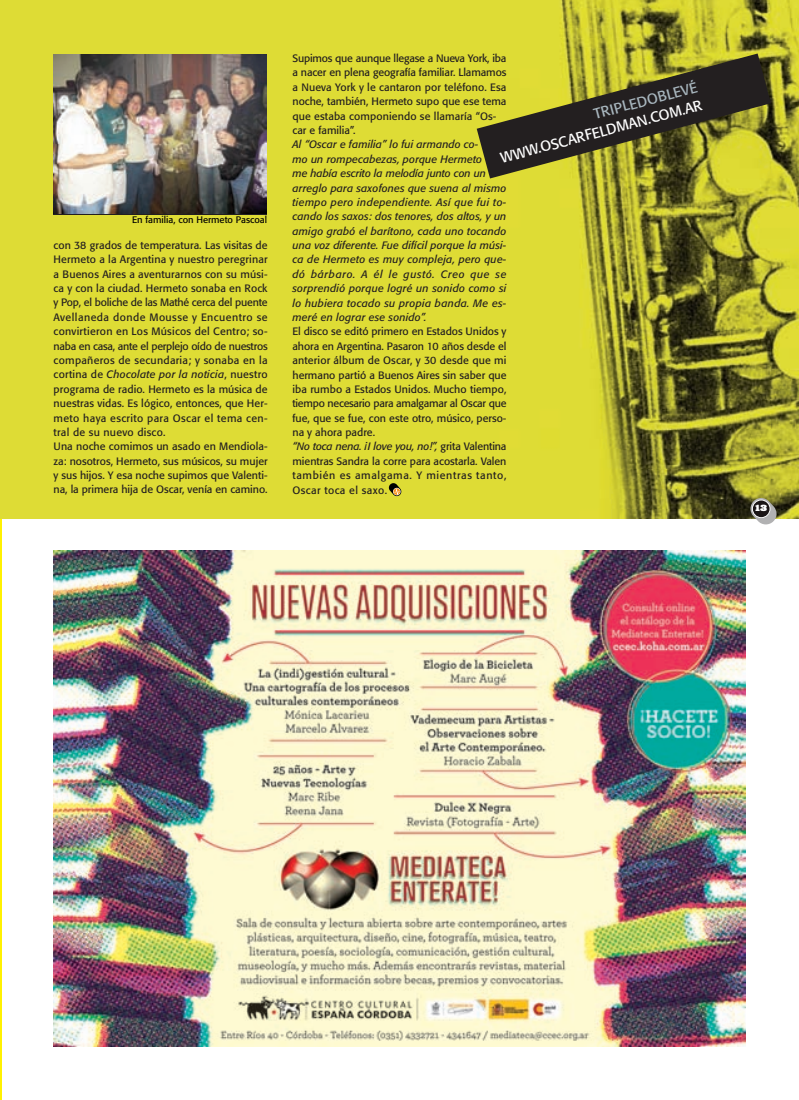
<style>
.page{position:relative;width:799px;height:1100px;background:#fff}
.page>*{position:absolute;margin:0;border:0;box-sizing:border-box;transform-origin:0 0}
.t1{font:14.62px "Formata";color:#fff}
.t2{font:14.62px "Formata";color:#a8b6be}
.t3{font:10.62px/14.4px "Formata";letter-spacing:.005em;color:#231f20}
.t4{font:italic 10.62px/14.4px "Formata";letter-spacing:.01em;color:#231f20}
.t5{font:9.38px "Formata";color:#000}
.t6{font:8.75px "Big Mummy";color:#fff}
.s1{font-style:italic}
</style>
<div class="page">
<img style="left:0;top:518px;width:2px;height:581px">
<img style="left:0;top:0;width:798px;height:518px">
<svg style="left:388px;top:483px;width:13px;height:13px"></svg>
<img style="left:54px;top:550px;width:690px;height:496px">
<img style="left:54px;top:54px;width:212px;height:160px">
<svg style="left:476px;top:53px;width:294px;height:125px;background:#797629"></svg>
<svg style="left:750px;top:498px;width:26px;height:26px"></svg>
<svg style="left:751px;top:499px;width:19px;height:19px"></svg>
<div style="left:752px;top:500px;width:17px;height:17px;background:#1a1516;border-radius:50%"></div>
<p class="t5" style="left:132px;top:215px;width:136px">En familia, con Hermeto Pascoal</p>
<p class="t3" style="left:54px;top:239px;width:215px">con 38 grados de temperatura. Las visitas de Hermeto a la Argentina y nuestro peregrinar a Buenos Aires a aventurarnos con su músi&shy;ca y con la ciudad. Hermeto sonaba en Rock y Pop, el boliche de las Mathé cerca del puente Avellaneda donde Mousse y Encuentro se convirtieron en Los Músicos del Centro; so&shy;naba en casa, ante el perplejo oído de nuestros compañeros de secundaria; y sonaba en la cortina de <span class="s1">Chocolate por la noticia</span>, nuestro programa de radio. Hermeto es la música de nuestras vidas. Es lógico, entonces, que Her&shy;meto haya escrito para Oscar el tema cen&shy;tral de su nuevo disco.<br>Una noche comimos un asado en Mendiola&shy;za: nosotros, Hermeto, sus músicos, su mujer y sus hijos. Y esa noche supimos que Valenti&shy;na, la primera hija de Oscar, venía en camino.</p>
<p class="t3" style="left:292px;top:52px;width:215px">Supimos que aunque llegase a Nueva York, iba a nacer en plena geografía familiar. Llamamos a Nueva York y le cantaron por teléfono. Esa noche, también, Hermeto supo que ese tema que estaba componiendo se llamaría “Os&shy;car e familia”.</p>
<p class="t4" style="left:292px;top:138px;width:215px">Al “Oscar e familia” lo fui armando co-<br>mo un rompecabezas, porque Hermeto<br>me había escrito la melodía junto con un arreglo para saxofones que suena al mismo tiempo pero independiente. Así que fui to&shy;cando los saxos: dos tenores, dos altos, y un amigo grabó el barítono, cada uno tocando una voz diferente. Fue difícil porque la músi&shy;ca de Hermeto es muy compleja, pero que&shy;dó bárbaro. A él le gustó. Creo que se sorprendió porque logré un sonido como si lo hubiera tocado su propia banda. Me es&shy;meré en lograr ese sonido”.</p>
<p class="t3" style="left:292px;top:325px;width:215px">El disco se editó primero en Estados Unidos y ahora en Argentina. Pasaron 10 años desde el anterior álbum de Oscar, y 30 desde que mi hermano partió a Buenos Aires sin saber que iba rumbo a Estados Unidos. Mucho tiempo, tiempo necesario para amalgamar al Oscar que fue, que se fue, con este otro, músico, perso&shy;na y ahora padre.<br><span class="s1">“No toca nena. ¡I love you, no!”,</span> grita Valentina mientras Sandra la corre para acostarla. Valen también es amalgama. Y mientras tanto, Oscar toca el saxo.</p>
<h1 class="t2" style="left:592px;top:108px;width:108px;rotate:-15deg">TRIPLEDOBLEVÉ</h1>
<h1 class="t1" style="left:499px;top:152px;width:209px;rotate:-15deg">WWW.OSCARFELDMAN.COM.AR</h1>
<p class="t6" style="left:755px;top:503px;width:13px">13</p>
</div>
